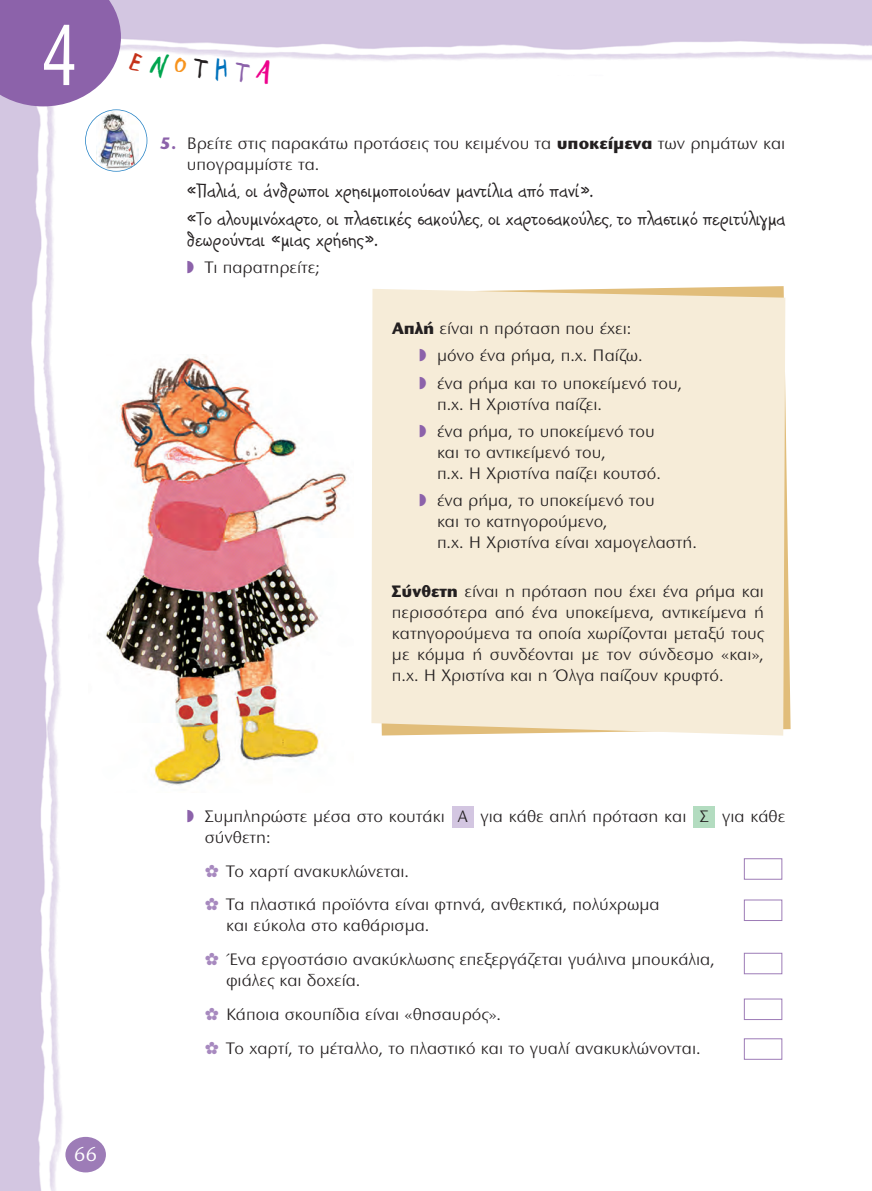
<style>
.page{position:relative;width:872px;height:1191px;background:#fff}
.page>*{position:absolute;margin:0;border:0;box-sizing:border-box;transform-origin:0 0}
.t1{font:82.2px "UB Helvetica Cond";color:#fff;scale:.9 1}
.t2{font:36px "PF Kids Age Eight";color:#c5321a}
.t3{font:21px/27.5px "PF Kids Age Ten";color:#231f20}
.t4{font:21px "Stone Sans ITC Hel";color:#fff}
.t5{font:17.25px/21px "Stone Sans ITC Hel";color:#231f20}
.s1{color:#00a54f}
.s2{color:#f7931d}
.s3{color:#231f20}
.s4{color:#0072bc}
.s5{color:#8c62aa}
.s6{color:#ed028c}
.s7{font-weight:700;color:#8c62aa}
.s8{font-weight:700}
</style>
<div class="page">
<img style="left:0;top:0;width:872px;height:1191px">
<div style="left:158px;top:135px;width:629px;height:148px;background:#fff"></div>
<div style="left:86px;top:110px;width:61px;height:61px;background:#fff;border-radius:50%"></div>
<img style="left:96px;top:112px;width:42px;height:59px">
<div style="left:85px;top:109px;width:62px;height:63px;border:2px solid #2783c5;border-radius:50%"></div>
<img style="left:88px;top:354px;width:265px;height:438px">
<div style="left:371px;top:289px;width:414px;height:446px;background:#f6ecd8"></div>
<div style="left:158px;top:803px;width:629px;height:354px;background:#fff"></div>
<div style="left:744px;top:1038px;width:38px;height:21px;border:1px solid #9d7cb7"></div>
<div style="left:744px;top:953px;width:38px;height:21px;border:1px solid #9d7cb7"></div>
<div style="left:744px;top:899px;width:38px;height:22px;border:1px solid #9d7cb7"></div>
<div style="left:744px;top:858px;width:38px;height:21px;border:1px solid #9d7cb7"></div>
<div style="left:694px;top:806px;width:21px;height:22px;background:#b3dcc0"></div>
<div style="left:452px;top:806px;width:21px;height:22px;background:#d3c6e1"></div>
<div style="left:744px;top:998px;width:38px;height:22px;border:1px solid #9d7cb7"></div>
<div style="left:65px;top:1137px;width:41px;height:35px;background:#9d7cb7;border-radius:50%"></div>
<svg style="left:0;top:0;width:121px;height:106px;background:#9772b2"></svg>
<svg style="left:420px;top:349px;width:6px;height:12px"></svg>
<svg style="left:420px;top:376px;width:6px;height:13px"></svg>
<svg style="left:420px;top:425px;width:6px;height:12px"></svg>
<svg style="left:420px;top:494px;width:6px;height:13px"></svg>
<h1 class="t1" style="left:42px;top:9px;width:41px">4</h1>
<h2 class="t2" style="left:131px;top:40px;width:145px;rotate:6deg">E<span class="s1">N</span><span class="s2">O</span><span class="s3">T</span><span class="s4">H</span><span class="s5">T</span><span class="s6">A</span></h2>
<p class="t5" style="left:187px;top:135px;width:600px;text-indent:-27px"><span class="s7">5.</span> Βρείτε στις παρακάτω προτάσεις του κειμένου τα <span class="s8">υποκείμενα</span> των ρημάτων και υπογραμμίστε τα.</p>
<p class="t3" style="left:187px;top:180px;width:600px">«Παλιά, οι άνθρωποι χρησιμοποιούσαν μαντίλια από πανί».<br>«Το αλουμινόχαρτο, οι πλαστικές σακούλες, οι χαρτοσακούλες, το πλαστικό περιτύ λιγμα</p>
<p class="t3" style="left:187px;top:229px;width:192px">θεωρούνται «μιας χρήσης».</p>
<p class="t5" style="left:205px;top:259px;width:117px">Τι παρατηρείτε;</p>
<p class="t5" style="left:437px;top:316px;width:247px;line-height:27.5px;text-indent:-45px"><span class="s8">Απλή</span> είναι η πρόταση που έχει:<br>μόνο ένα ρήμα, π.χ. Παίζω.<br>ένα ρήμα και το υποκείμενό του,</p>
<p class="t5" style="left:437px;top:392px;width:219px;line-height:27.5px">π.χ. Η Xριστίνα παίζει.<br>ένα ρήμα, το υποκείμενό του</p>
<p class="t5" style="left:437px;top:444px;width:225px">και το αντικείμενό του,<br>π.χ. Η Xριστίνα παίζει κουτσό.</p>
<p class="t5" style="left:437px;top:492px;width:261px">ένα ρήμα, το υποκείμενό του<br>και το κατηγορούμενο,<br>π.χ. Η Xριστίνα είναι χαμογελαστή.</p>
<p class="t5" style="left:392px;top:582px;width:374px;text-align:justify"><span class="s8">Σύνθετη</span> είναι η πρόταση που έχει ένα ρήμα και περισσότερα από ένα υποκείμενα, αντικείμενα ή κατηγορούμενα τα οποία χωρίζονται μεταξύ τους με κόμμα ή συνδέονται με τον σύνδεσμο «και», π.χ. H Xριστίνα και η Όλγα παίζουν κρυφτό.</p>
<p class="t4" style="left:74px;top:1147px;width:25px">66</p>
<p class="t5" style="left:205px;top:807px;width:241px">Συμπληρώστε μέσα στο κουτάκι</p>
<p class="t5" style="left:481px;top:807px;width:207px">για κάθε απλή πρόταση και</p>
<p class="t5" style="left:722px;top:807px;width:65px">για κάθε</p>
<p class="t5" style="left:226px;top:822px;width:435px;line-height:33.8px;text-indent:-21px">σύνθετη:<br>Το χαρτί ανακυκλώνεται.<br>Τα πλαστικά προϊόντα είναι φτηνά, ανθεκτικά, πολύχρωμα</p>
<p class="t5" style="left:226px;top:911px;width:490px;line-height:33.8px">και εύκολα στο καθάρισμα.<br>Ένα εργοστάσιο ανακύκλωσης επεξεργάζεται γυάλινα μπουκάλια,</p>
<p class="t5" style="left:226px;top:965px;width:476px;line-height:33.8px">φιάλες και δοχεία.<br>Κάποια σκουπίδια είναι «θησαυρός».<br>Το χαρτί, το μέταλλο, το πλαστικό και το γυαλί ανακυκλώνονται.</p>
<p class="t5" style="left:457px;top:807px;width:12px">A</p>
<p class="t5" style="left:700px;top:807px;width:11px">Σ</p>
</div>
